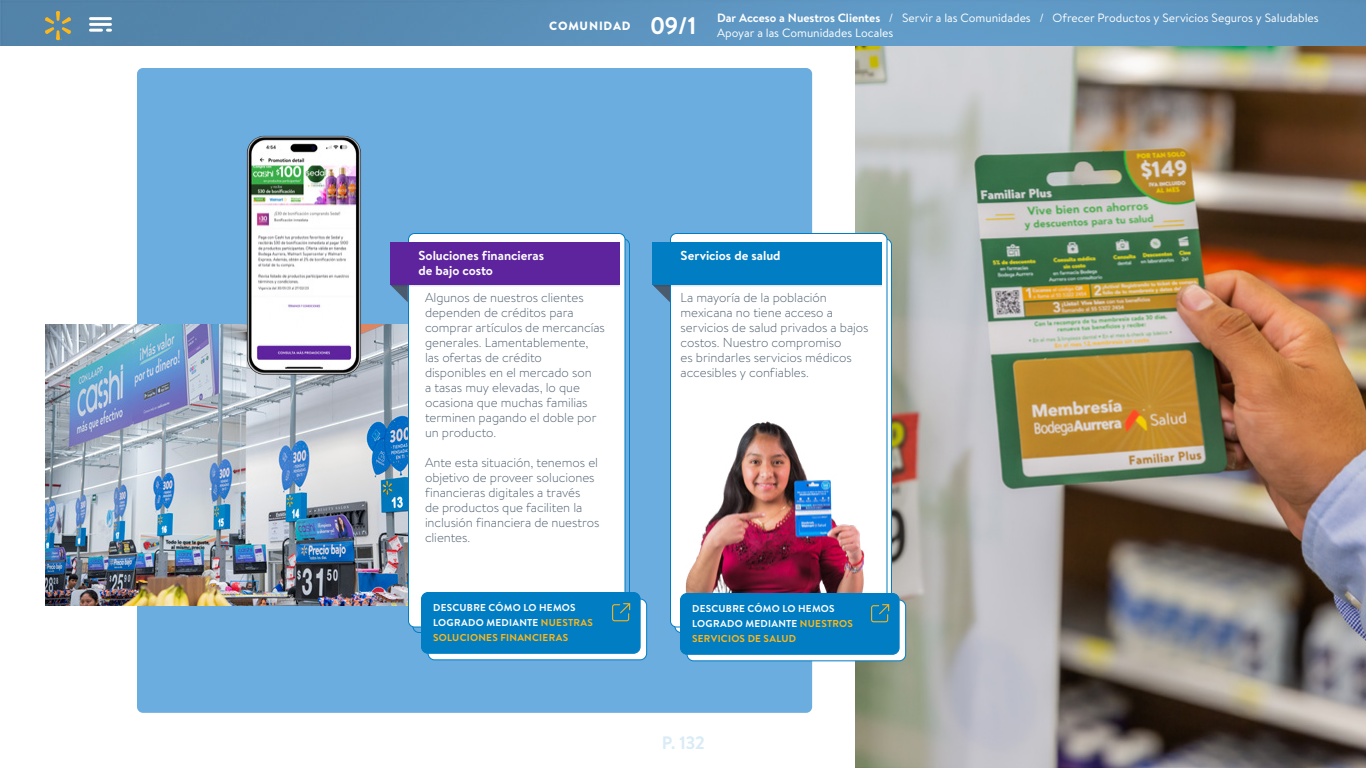
<style>
.page{position:relative;width:1366px;height:768px;background:#fff}
.page>*{position:absolute;margin:0;border:0;box-sizing:border-box;transform-origin:0 0}
.t1{font:700 18px "Bogle";color:#d9ebf6}
.t2{font:300 13px/15px "Bogle";letter-spacing:-.005em;color:#4a5b6d}
.t3{font:700 13px/15px "Bogle";color:#fff}
.t4{font:12px/15px "Bogle";letter-spacing:-.005em;color:#fff}
.t5{font:900 12px "Bogle";letter-spacing:.065em;color:#fff}
.t6{font:700 10px/15px "Bogle";letter-spacing:.025em;color:#fff}
.s1{font-weight:700;font-size:24px}
.s2{font-weight:700}
.s3{color:#fdb71a}
</style>
<div class="page">
<div style="left:137px;top:68px;width:675px;height:645px;background:#6caddf;border-radius:6px"></div>
<img style="left:855px;top:46px;width:511px;height:722px">
<div style="left:670px;top:234px;width:217px;height:393px;background:#fff;border-radius:6px"></div>
<img style="left:670px;top:411px;width:217px;height:217px">
<svg style="left:652px;top:284px;width:230px;height:18px"></svg>
<div style="left:652px;top:242px;width:230px;height:42px;background:#007dc3"></div>
<div style="left:680px;top:594px;width:219px;height:60px;background:#007dc3;border-radius:7px"></div>
<div style="left:680px;top:593px;width:220px;height:62px;border:1px solid #007dc3;border-radius:7px"></div>
<svg style="left:686px;top:599px;width:221px;height:63px"></svg>
<img style="left:45px;top:324px;width:363px;height:281px">
<div style="left:408px;top:234px;width:217px;height:393px;background:#fff;border-radius:6px"></div>
<div style="left:408px;top:233px;width:218px;height:395px;border:1px solid #007dc3;border-radius:6px"></div>
<svg style="left:398px;top:284px;width:222px;height:18px"></svg>
<div style="left:390px;top:242px;width:230px;height:42px;background:#5e249e"></div>
<div style="left:422px;top:592px;width:218px;height:61px;background:#007dc3;border-radius:7px"></div>
<div style="left:421px;top:592px;width:220px;height:62px;border:1px solid #007dc3;border-radius:7px"></div>
<svg style="left:427px;top:598px;width:221px;height:63px"></svg>
<img style="left:0;top:0;width:1366px;height:46px">
<hr style="left:90px;top:17px;width:20px;height:3px;background:#fff">
<hr style="left:90px;top:23px;width:20px;height:3px;background:#fff">
<svg style="left:90px;top:29px;width:12px;height:3px"></svg>
<svg style="left:45px;top:11px;width:26px;height:29px"></svg>
<img style="left:210px;top:135px;width:188px;height:248px">
<p class="t5" style="left:549px;top:17px;width:148px">COMUNIDAD <span class="s1">09/1</span></p>
<p class="t4" style="left:717px;top:10px;width:603px"><span class="s2">Dar Acceso a Nuestros Clientes</span> / Servir a las Comunidades / Ofrecer Productos y Servicios Seguros y Saludables<br>Apoyar a las Comunidades Locales</p>
<p class="t3" style="left:419px;top:248px;width:127px">Soluciones financieras de bajo costo</p>
<p class="t3" style="left:681px;top:248px;width:102px">Servicios de salud</p>
<p class="t2" style="left:425px;top:290px;width:181px">Algunos de nuestros clientes dependen de créditos para comprar artículos de mercancías generales. Lamentablemente, las ofertas de crédito disponibles en el mercado son<br>a tasas muy elevadas, lo que ocasiona que muchas familias terminen pagando el doble por un producto.</p>
<p class="t2" style="left:425px;top:455px;width:176px">Ante esta situación, tenemos el objetivo de proveer soluciones financieras digitales a través<br>de productos que faciliten la inclusión financiera de nuestros clientes.</p>
<p class="t2" style="left:681px;top:290px;width:190px">La mayoría de la población mexicana no tiene acceso a servicios de salud privados a bajos costos. Nuestro compromiso<br>es brindarles servicios médicos accesibles y confiables.</p>
<p class="t6" style="left:433px;top:600px;width:161px">DESCUBRE CÓMO LO HEMOS<br>LOGRADO MEDIANTE <span class="s3">NUESTRAS<br>SOLUCIONES FINANCIERAS</span></p>
<p class="t6" style="left:692px;top:601px;width:162px">DESCUBRE CÓMO LO HEMOS<br>LOGRADO MEDIANTE <span class="s3">NUESTROS<br>SERVICIOS DE SALUD</span></p>
<h1 class="t1" style="left:661px;top:730px;width:45px">P. 132</h1>
</div>
